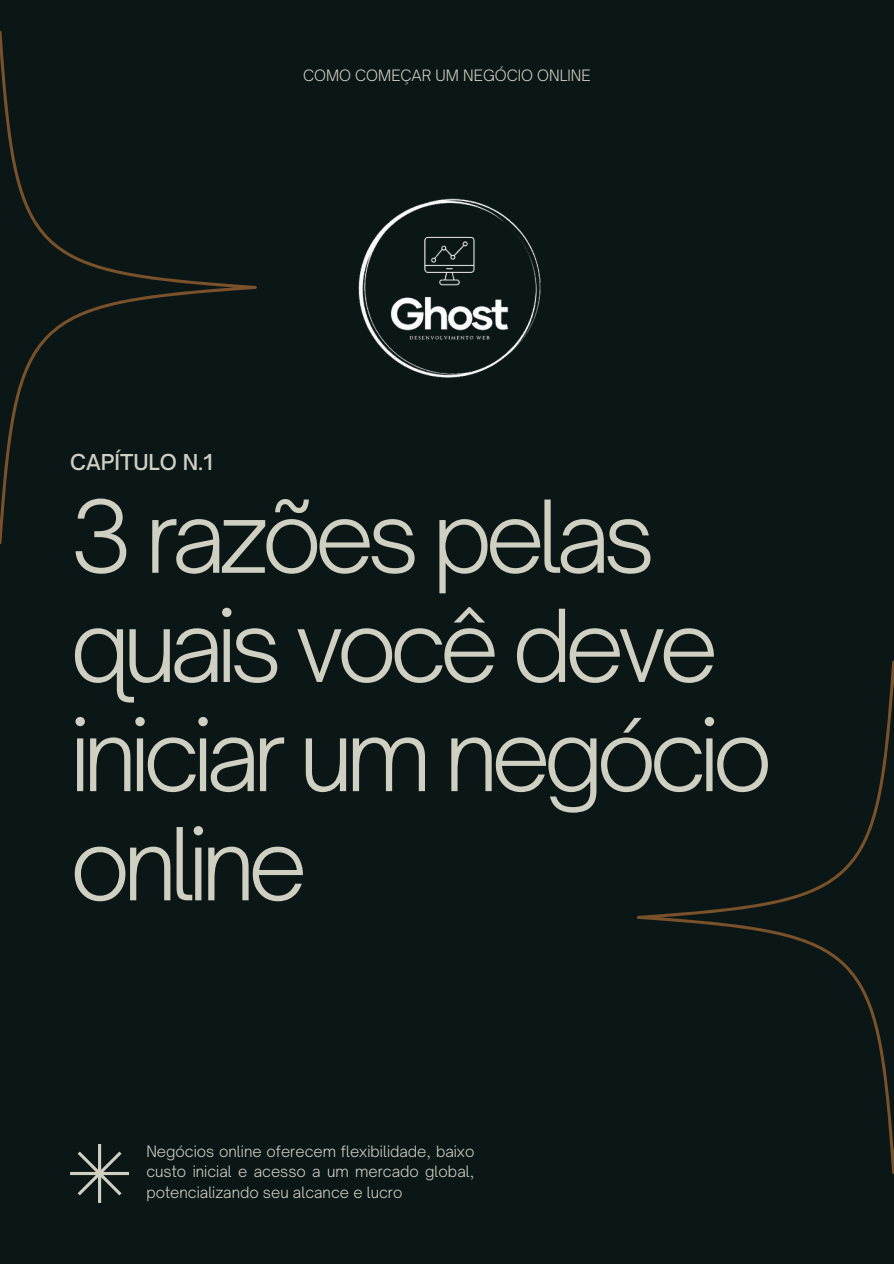
<style>
.page{position:relative;width:894px;height:1264px;background:#fff}
.page>*{position:absolute;margin:0;border:0;box-sizing:border-box;transform-origin:0 0}
.t1{font:300 96px/109.2px "Open Sauce One";letter-spacing:-.07em;color:#cfcfc2}
.t2{font:500 21px "Open Sauce One";color:#cfcfc2}
.t3{font:300 15px/20.2px "Open Sauce One";color:#cfcfc2;text-align:justify}
</style>
<div class="page">
<div style="left:0;top:0;width:893px;height:1263px;background:#0b1616"></div>
<svg style="left:70px;top:1144px;width:59px;height:58px"></svg>
<svg style="left:0;top:31px;width:256px;height:513px"></svg>
<svg style="left:636px;top:661px;width:257px;height:512px"></svg>
<img style="left:358px;top:198px;width:183px;height:180px">
<h2 class="t3" style="left:303px;top:65px;width:289px">COMO COMEÇAR UM NEGÓCIO ONLINE</h2>
<p class="t2" style="left:70px;top:448px;width:144px">CAPÍTULO N.1</p>
<p class="t1" style="left:70px;top:481px;width:703px">3 razões pelas quais você deve iniciar um negócio online</p>
<h1 class="t3" style="left:146px;top:1141px;width:329px">Negócios online oferecem flexibilidade, baixo custo inicial e acesso a um mercado global, potencializando seu alcance e lucro</h1>
</div>
